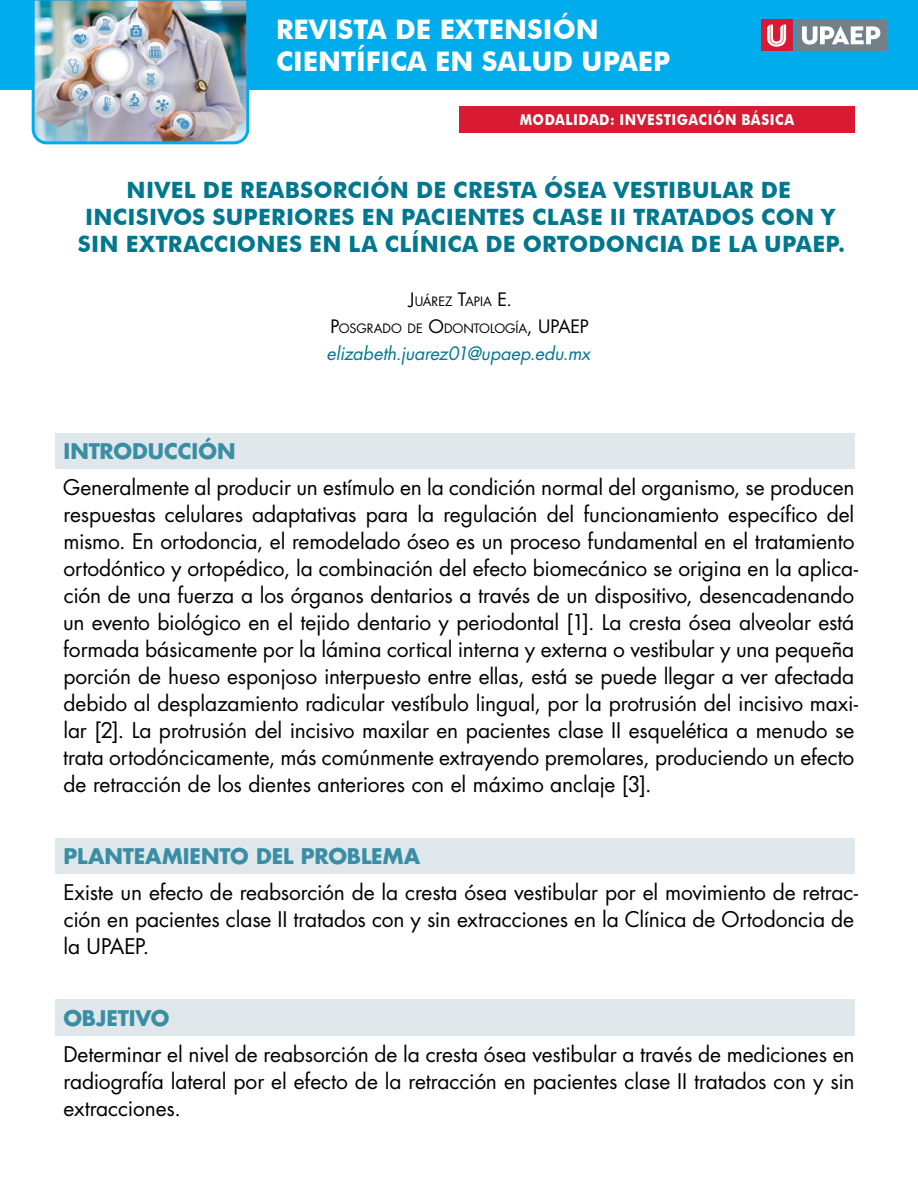
<style>
.page{position:relative;width:918px;height:1188px;background:#fff}
.page>*{position:absolute;margin:0;border:0;box-sizing:border-box;transform-origin:0 0}
.t1{font:700 27px/32.4px "Futura BT";color:#fff}
.título{font:700 22.5px/27px "Futura BT";letter-spacing:.01em;color:#00778e;text-align:center}
.cuerpo{font:21px/27px "Futura Std";letter-spacing:-.005em;color:#000}
.apartado{font:700 21px "Futura Std";letter-spacing:-.005em;color:#3a8ea3}
.hipervínculo{font:italic 18px "Futura Std";letter-spacing:-.005em;color:#00778e}
.t2{font:700 15px "Futura BT";letter-spacing:.035em;color:#fff;scale:.9 1}
.autores_c_email{font:12.6px "Futura Std";letter-spacing:-.005em;color:#000}
.s1{font-size:18px}
</style>
<div class="page">
<div style="left:0;top:0;width:918px;height:90px;background:#00aceb"></div>
<img style="left:31px;top:0;width:219px;height:145px">
<div style="left:796px;top:20px;width:91px;height:31px;background:#72808a"></div>
<svg style="left:802px;top:26px;width:78px;height:19px"></svg>
<div style="left:761px;top:20px;width:31px;height:31px;background:#da1a32"></div>
<svg style="left:767px;top:25px;width:19px;height:22px"></svg>
<div style="left:459px;top:106px;width:396px;height:27px;background:#da1a32"></div>
<div style="left:56px;top:433px;width:799px;height:36px;background:#e0e7eb"></div>
<div style="left:56px;top:838px;width:799px;height:36px;background:#e0e7eb"></div>
<div style="left:56px;top:1000px;width:799px;height:36px;background:#e0e7eb"></div>
<p class="t1" style="left:276px;top:13px;width:396px">REVISTA DE EXTENSIÓN<br>CIENTÍFICA EN SALUD UPAEP</p>
<p class="t2" style="left:520px;top:111px;width:306px">MODALIDAD: INVESTIGACIÓN BÁSICA</p>
<p class="título" style="left:78px;top:176px;width:769px">NIVEL DE REABSORCIÓN DE CRESTA ÓSEA VESTIBULAR DE<br>INCISIVOS SUPERIORES EN PACIENTES CLASE II TRATADOS CON Y<br>SIN EXTRACCIONES EN LA CLÍNICA DE ORTODONCIA DE LA UPAEP.</p>
<p class="autores_c_email" style="left:409px;top:293px;width:104px"><span class="s1">J</span>UÁREZ <span class="s1">T</span>APIA <span class="s1">E.</span></p>
<p class="autores_c_email" style="left:330px;top:320px;width:260px"><span class="s1">P</span>OSGRADO DE <span class="s1">O</span>DONTOLOGÍA<span class="s1">, UPAE P</span></p>
<p class="hipervínculo" style="left:327px;top:342px;width:265px">elizabeth.juarez01@upaep.edu.mx</p>
<p class="apartado" style="left:64px;top:437px;width:173px">INTRODUCCIÓN</p>
<p class="cuerpo" style="left:63px;top:474px;width:797px">Generalmente al producir un estímulo en la condición normal del organismo, se producen respuestas celulares adaptativas para la regulación del funcionamiento específico del mismo. En ortodoncia, el remodelado óseo es un proceso fundamental en el tratamiento ortodóntico y ortopédico, la combinación del efecto biomecánico se origina en la aplica&shy;ción de una fuerza a los órganos dentarios a través de un dispositivo, desencadenando un evento biológico en el tejido dentario y periodontal [1]. La cresta ósea alveolar está formada básicamente por la lámina cortical interna y externa o vestibular y una pequeña porción de hueso esponjoso interpuesto entre ellas, está se puede llegar a ver afectada debido al desplazamiento radicular vestíbulo lingual, por la protrusión del incisivo maxi&shy;lar [2]. La protrusión del incisivo maxilar en pacientes clase II esquelética a menudo se trata ortodóncicamente, más comúnmente extrayendo premolares, produciendo un efecto de retracción de los dientes anteriores con el máximo anclaje [3].</p>
<p class="apartado" style="left:64px;top:842px;width:358px">PLANTEAMIENTO DEL PROBLEMA</p>
<p class="cuerpo" style="left:63px;top:879px;width:796px">Existe un efecto de reabsorción de la cresta ósea vestibular por el movimiento de retrac&shy;ción en pacientes clase II tratados con y sin extracciones en la Clínica de Ortodoncia de la UPAEP.</p>
<p class="apartado" style="left:63px;top:1004px;width:108px">OBJETIVO</p>
<p class="cuerpo" style="left:63px;top:1041px;width:793px;text-align:justify">Determinar el nivel de reabsorción de la cresta ósea vestibular a través de mediciones en radiografía lateral por el efecto de la retracción en pacientes clase II tratados con y sin extracciones.</p>
</div>
